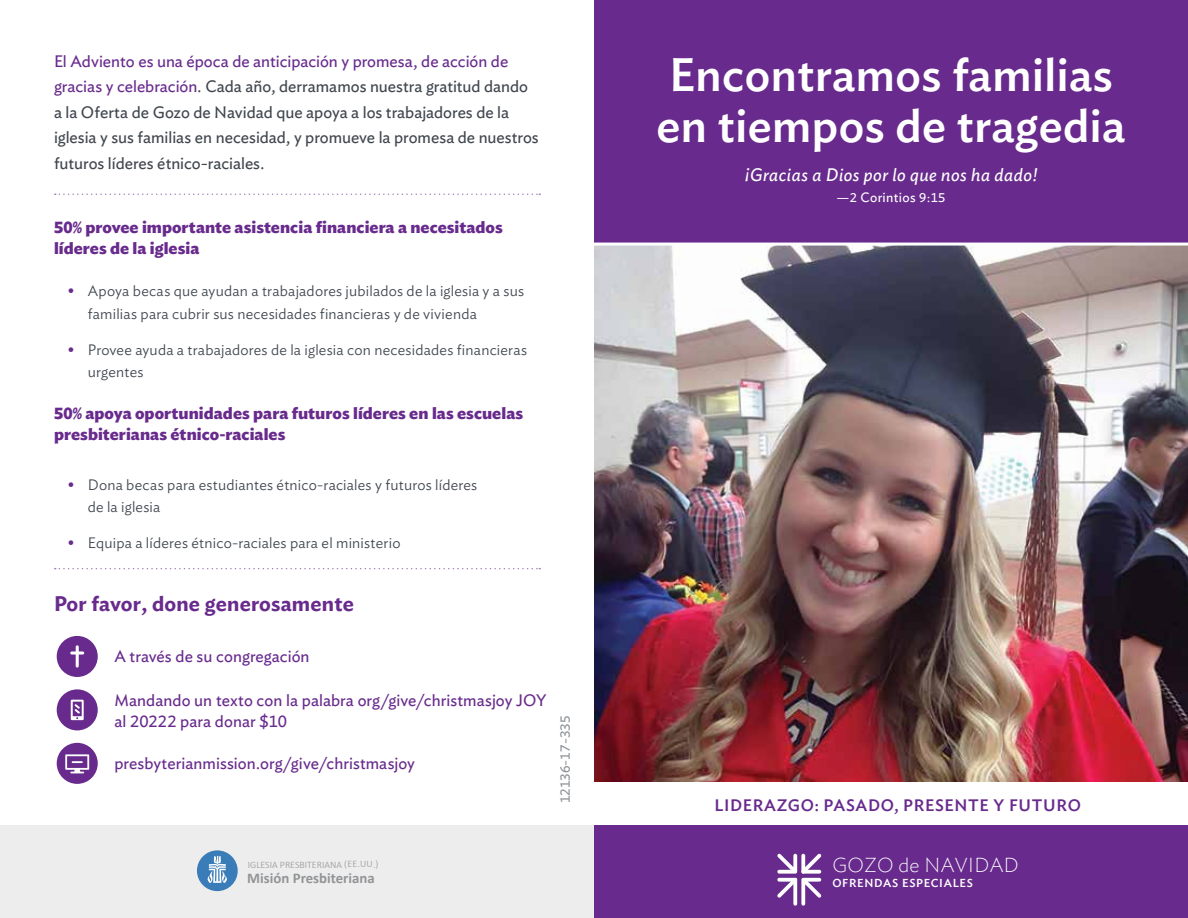
<style>
.page{position:relative;width:1188px;height:918px;background:#fff}
.page>*{position:absolute;margin:0;border:0;box-sizing:border-box;transform-origin:0 0}
.t1{font:500 46.5px/51px "Ideal Sans";letter-spacing:.01em;color:#fff}
.t2{font:600 21px "Ideal Sans";letter-spacing:.01em;color:#682b8d}
.t3{font:200 20.1px "Ideal Sans";letter-spacing:.02em;color:#fff}
.t4{font:italic 18px "Ideal Sans";letter-spacing:.025em;color:#fff}
.t5{font:16.5px/25.5px "Ideal Sans";color:#40474f}
.t6{font:700 16.5px/21px "Ideal Sans";letter-spacing:.005em;color:#682b8d}
.t7{font:16.5px/21px "Ideal Sans";letter-spacing:.005em;color:#682b8d}
.t8{font:500 16.5px "Ideal Sans";letter-spacing:.04em;color:#682b8d}
.t9{font:300 15px/22.5px "Ideal Sans";letter-spacing:.015em;color:#40474f}
.t10{font:700 14.85px "Calibri";color:#929496}
.t11{font:13.5px "Ideal Sans";letter-spacing:.025em;color:#fff}
.t12{font:13.5px "Ideal Sans";color:#8e9398}
.t13{font:500 11.55px "Ideal Sans";letter-spacing:.06em;color:#fff}
.t14{font:300 9.9px "Calibri";color:#929496}
.s1{color:#682b8d}
.s2{font-weight:500;font-style:italic;color:#682b8d}
.s3{font-size:12.9px}
</style>
<div class="page">
<img style="left:594px;top:246px;width:594px;height:535px">
<div style="left:594px;top:0;width:594px;height:243px;background:#682b8d"></div>
<div style="left:594px;top:826px;width:594px;height:92px;background:#682b8d"></div>
<div style="left:0;top:826px;width:594px;height:92px;background:#ededee"></div>
<svg style="left:55px;top:568px;width:485px;height:1px"></svg>
<svg style="left:55px;top:194px;width:485px;height:1px"></svg>
<div style="left:57px;top:636px;width:41px;height:41px;background:#682b8d;border-radius:50%"></div>
<svg style="left:70px;top:645px;width:14px;height:23px"></svg>
<div style="left:57px;top:743px;width:41px;height:41px;background:#682b8d;border-radius:50%"></div>
<svg style="left:65px;top:754px;width:24px;height:19px"></svg>
<div style="left:57px;top:689px;width:41px;height:41px;background:#682b8d;border-radius:50%"></div>
<svg style="left:71px;top:700px;width:13px;height:20px"></svg>
<svg style="left:777px;top:854px;width:44px;height:52px"></svg>
<div style="left:197px;top:850px;width:41px;height:41px;background:#397cb8;border-radius:50%"></div>
<svg style="left:208px;top:856px;width:19px;height:27px"></svg>
<p class="t5" style="left:54px;top:47px;width:486px"><span class="s1">El Adviento es una época de anticipación y promesa, de acción de gracias y celebración</span>. Cada año, derramamos nuestra gratitud dando a la Oferta de Gozo de Navidad que apoya a los trabajadores de la iglesia y sus familias en necesidad, y promueve la promesa de nuestros futuros líderes étnico-raciales.</p>
<p class="t6" style="left:54px;top:216px;width:450px">50% provee importante asistencia financiera a necesitados líderes de la iglesia</p>
<p class="t9" style="left:88px;top:279px;width:438px;text-indent:-20px"><span class="s2">•</span> Apoya becas que ayudan a trabajadores jubilados de la iglesia y a sus familias para cubrir sus necesidades financieras y de vivienda</p>
<p class="t9" style="left:88px;top:337px;width:441px;text-indent:-20px"><span class="s2">•</span> Provee ayuda a trabajadores de la iglesia con necesidades financieras urgentes</p>
<p class="t6" style="left:54px;top:402px;width:471px">50% apoya oportunidades para futuros líderes en las escuelas presbiterianas étnico-raciales</p>
<p class="t9" style="left:88px;top:472px;width:391px;text-indent:-20px"><span class="s2">•</span> Dona becas para estudiantes étnico-raciales y futuros líderes de la iglesia</p>
<p class="t9" style="left:68px;top:531px;width:335px"><span class="s2">•</span> Equipa a líderes étnico-raciales para el ministerio</p>
<h2 class="t2" style="left:54px;top:587px;width:301px">Por favor, done generosamente</h2>
<p class="t7" style="left:114px;top:645px;width:197px">A través de su congregación</p>
<p class="t7" style="left:114px;top:688px;width:434px">Mandando un texto con la palabra org/give/christmasjoy JOY al 20222 para donar $10</p>
<p class="t7" style="left:114px;top:752px;width:302px">presbyterianmission.org/give/christmasjoy</p>
<p class="t12" style="left:555px;top:803px;width:89px;rotate:-90deg">12136-17-335</p>
<p class="t14" style="left:248px;top:858px;width:132px">IGLESIA PRESBITERIANA (EE.UU.)</p>
<p class="t10" style="left:247px;top:868px;width:129px">Misión Presbiteriana</p>
<h1 class="t1" style="left:657px;top:46px;width:470px">Encontramos familias en tiempos de tragedia</h1>
<p class="t4" style="left:745px;top:161px;width:294px">¡Gracias a Dios por lo que nos ha dado!</p>
<p class="t11" style="left:836px;top:187px;width:111px"><span class="s3">—2</span> Corintios <span class="s3">9:15</span></p>
<p class="t8" style="left:715px;top:793px;width:368px">LIDERAZGO: PASADO, PRESENTE Y FUTURO</p>
<h3 class="t3" style="left:832px;top:849px;width:188px">GOZO de NAVIDAD</h3>
<p class="t13" style="left:832px;top:874px;width:142px">OFRENDAS ESPECIALES</p>
</div>
